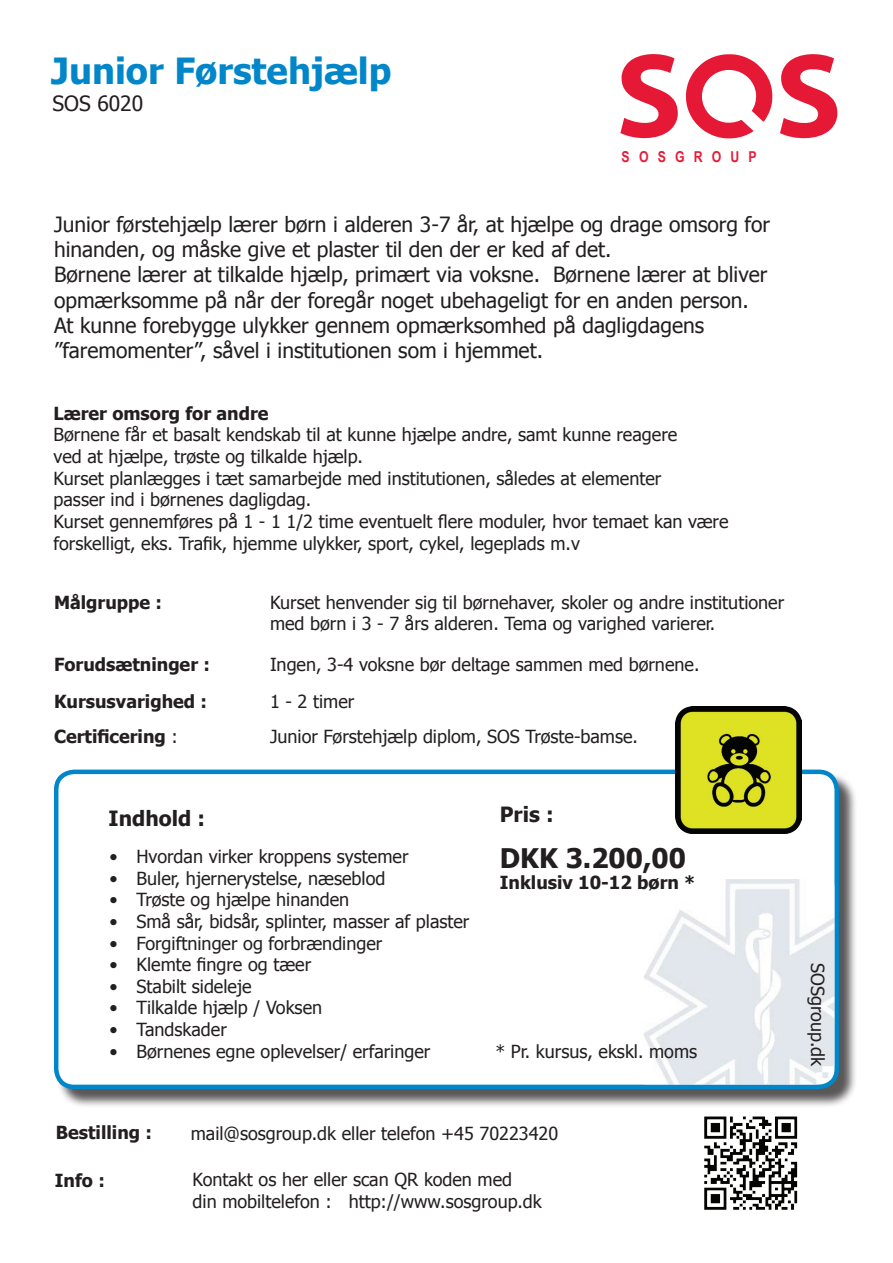
<style>
.page{position:relative;width:893px;height:1263px;background:#fff}
.page>*{position:absolute;margin:0;border:0;box-sizing:border-box;transform-origin:0 0}
.t1{font:700 36px "Tahoma";color:#0186ca}
.t2{font:700 27px "Tahoma";color:#231f20}
.t3{font:21px/25.2px "Tahoma";color:#231f20}
.t4{font:700 21px "Tahoma";color:#231f20}
.t5{font:18px/21.6px "Tahoma";color:#231f20}
.t6{font:700 18px "Tahoma";color:#231f20}
.t7{font:700 15px "Arial Narrow";letter-spacing:.61em;color:#e61c37}
.s1{font-weight:400}
</style>
<div class="page">
<div style="left:56px;top:772px;width:802px;height:336px;background:#231f20;opacity:.75"></div>
<div style="left:56px;top:772px;width:781px;height:315px;background:#fff;border-radius:18px"></div>
<div style="left:54px;top:770px;width:785px;height:319px;border:4px solid #0186ca;border-radius:18px"></div>
<img style="left:690px;top:1103px;width:113px;height:107px">
<svg style="left:620px;top:54px;width:58px;height:84px"></svg>
<svg style="left:780px;top:54px;width:57px;height:85px"></svg>
<svg style="left:686px;top:54px;width:86px;height:84px"></svg>
<img style="left:644px;top:879px;width:190px;height:205px">
<img style="left:675px;top:707px;width:127px;height:126px">
<h1 class="t1" style="left:51px;top:45px;width:342px">Junior Førstehjælp</h1>
<p class="t3" style="left:52px;top:89px;width:92px">SOS 6020</p>
<p class="t7" style="left:622px;top:145px;width:137px">SOSGROUP</p>
<p class="t3" style="left:54px;top:211px;width:717px">Junior førstehjælp lærer børn i alderen 3-7 år, at hjælpe og drage omsorg for hinanden, og måske give et plaster til den der er ked af det.<br>Børnene lærer at tilkalde hjælp, primært via voksne. Børnene lærer at bliver opmærksomme på når der foregår noget ubehageligt for en anden person.<br>At kunne forebygge ulykker gennem opmærksomhed på dagligdagens ”faremomenter”, såvel i institutionen som i hjemmet.</p>
<p class="t6" style="left:54px;top:401px;width:217px">Lærer omsorg for andre</p>
<p class="t5" style="left:54px;top:423px;width:676px">Børnene får et basalt kendskab til at kunne hjælpe andre, samt kunne reagere<br>ved at hjælpe, trøste og tilkalde hjælp.<br>Kurset planlægges i tæt samarbejde med institutionen, således at elementer<br>passer ind i børnenes dagligdag.<br>Kurset gennemføres på 1 - 1 1/2 time eventuelt flere moduler, hvor temaet kan være forskelligt, eks. Trafik, hjemme ulykker, sport, cykel, legeplads m.v</p>
<p class="t6" style="left:54px;top:589px;width:110px">Målgruppe :</p>
<p class="t5" style="left:270px;top:590px;width:516px">Kurset henvender sig til børnehaver, skoler og andre institutioner med børn i 3 - 7 års alderen. Tema og varighed varierer.</p>
<p class="t6" style="left:54px;top:652px;width:157px">Forudsætninger :</p>
<p class="t5" style="left:270px;top:653px;width:431px">Ingen, 3-4 voksne bør deltage sammen med børnene.</p>
<p class="t6" style="left:54px;top:689px;width:155px">Kursusvarighed :</p>
<p class="t5" style="left:270px;top:690px;width:86px">1 - 2 timer</p>
<p class="t6" style="left:54px;top:724px;width:125px">Certificering <span class="s1">:</span></p>
<p class="t5" style="left:270px;top:725px;width:369px">Junior Førstehjælp diplom, SOS Trøste-bamse.</p>
<p class="t4" style="left:109px;top:804px;width:98px">Indhold :</p>
<p class="t4" style="left:500px;top:799px;width:55px">Pris :</p>
<p class="t5" style="left:110px;top:845px;width:300px">• Hvordan virker kroppens systemer</p>
<p class="t5" style="left:110px;top:867px;width:277px">• Buler, hjernerystelse, næseblod</p>
<p class="t5" style="left:110px;top:888px;width:241px">• Trøste og hjælpe hinanden</p>
<p class="t5" style="left:110px;top:910px;width:361px">• Små sår, bidsår, splinter, masser af plaster</p>
<p class="t5" style="left:110px;top:931px;width:274px">• Forgiftninger og forbrændinger</p>
<p class="t5" style="left:110px;top:953px;width:203px">• Klemte fingre og tæer</p>
<p class="t5" style="left:110px;top:975px;width:144px">• Stabilt sideleje</p>
<p class="t5" style="left:110px;top:996px;width:214px">• Tilkalde hjælp / Voksen</p>
<p class="t5" style="left:110px;top:1018px;width:119px">• Tandskader</p>
<p class="t5" style="left:110px;top:1039px;width:322px">• Børnenes egne oplevelser/ erfaringer</p>
<h2 class="t2" style="left:500px;top:839px;width:188px">DKK 3.200,00</h2>
<p class="t6" style="left:500px;top:870px;width:197px">Inklusiv 10-12 børn *</p>
<p class="t5" style="left:495px;top:1039px;width:203px">* Pr. kursus, ekskl. moms</p>
<p class="t6" style="left:56px;top:1120px;width:98px">Bestilling :</p>
<p class="t6" style="left:55px;top:1168px;width:52px">Info :</p>
<p class="t5" style="left:191px;top:1122px;width:369px">mail@sosgroup.dk eller telefon +45 70223420</p>
<p class="t5" style="left:193px;top:1168px;width:351px">Kontakt os her eller scan QR koden med<br>din mobiltelefon : http://www.sosgroup.dk</p>
<p class="t5" style="left:829px;top:963px;width:105px;rotate:90deg">SOSgroup.dk</p>
</div>
